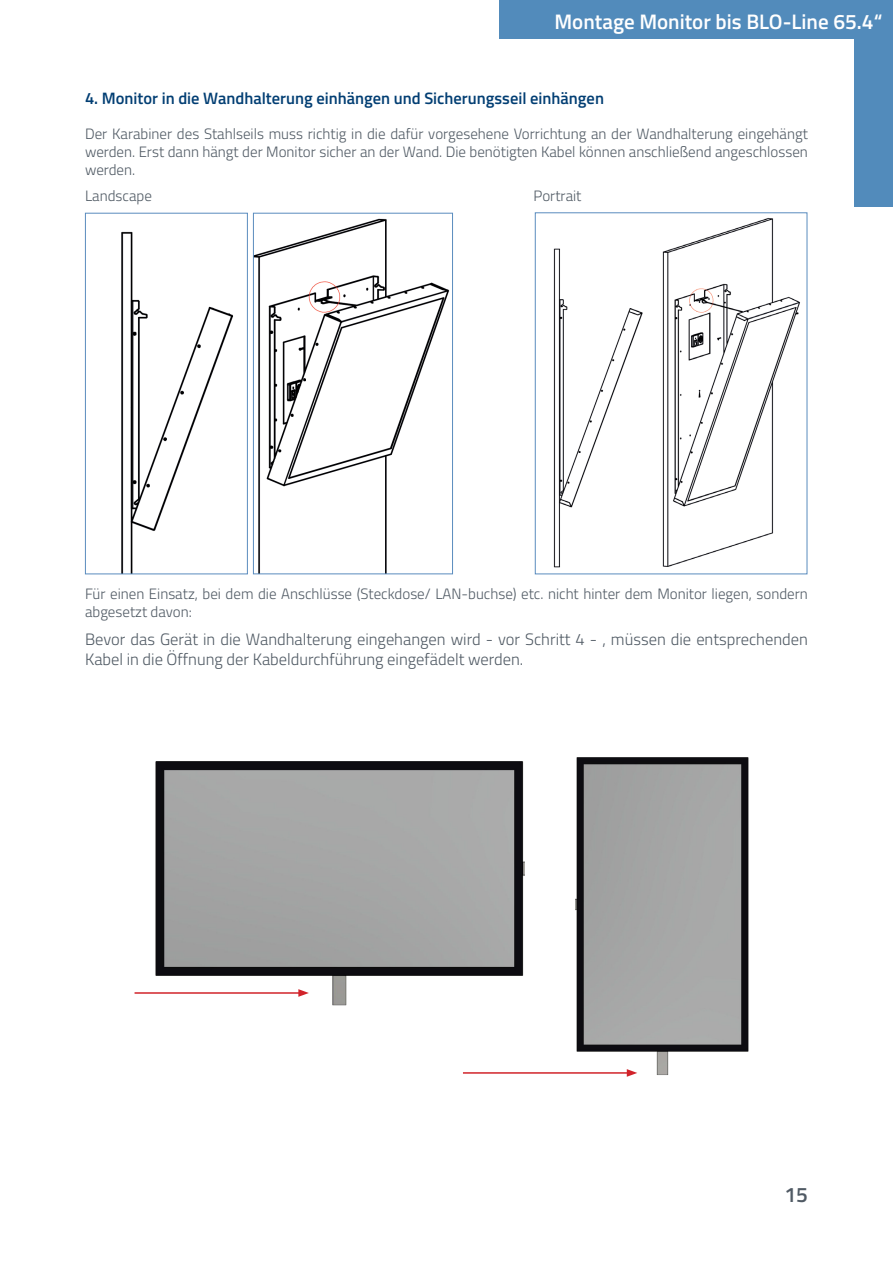
<style>
.page{position:relative;width:893px;height:1263px;background:#fff}
.page>*{position:absolute;margin:0;border:0;box-sizing:border-box;transform-origin:0 0}
.t1{font:600 21px "Titillium Web";color:#fff}
.t2{font:600 21px "Titillium Web";color:#505a64}
.Text_FORTEC{font:300 16.5px/19.8px "Titillium Web";color:#505a64}
.Überschrift_3_FORTEC{font:600 16.5px "Titillium Web";color:#023e73}
.Text_FORTEC-2{font:300 15px/18px "Titillium Web";color:#505a64;text-align:justify}
</style>
<div class="page">
<div style="left:500px;top:0;width:393px;height:38px;background:#528bbb"></div>
<div style="left:855px;top:32px;width:38px;height:175px;background:#528bbb"></div>
<img style="left:553px;top:218px;width:247px;height:350px">
<div style="left:535px;top:212px;width:272px;height:362px;border:1px solid #5a8cbe"></div>
<img style="left:121px;top:231px;width:112px;height:341px">
<div style="left:85px;top:213px;width:163px;height:361px;border:1px solid #5a8cbe"></div>
<img style="left:255px;top:218px;width:195px;height:354px">
<div style="left:253px;top:213px;width:200px;height:361px;border:1px solid #5a8cbe"></div>
<img style="left:155px;top:761px;width:369px;height:245px">
<img style="left:576px;top:757px;width:173px;height:320px">
<hr style="left:135px;top:992px;width:166px;height:2px;background:#d1232a">
<svg style="left:298px;top:989px;width:11px;height:8px"></svg>
<hr style="left:463px;top:1072px;width:166px;height:2px;background:#d1232a">
<svg style="left:627px;top:1069px;width:10px;height:8px"></svg>
<h1 class="t1" style="left:555px;top:6px;width:329px">Montage Monitor bis BLO-Line 65.4“</h1>
<p class="Überschrift_3_FORTEC" style="left:85px;top:86px;width:520px">4. Monitor in die Wandhalterung einhängen und Sicherungsseil einhängen</p>
<p class="Text_FORTEC-2" style="left:85px;top:124px;width:724px">Der Karabiner des Stahlseils muss richtig in die dafür vorgesehene Vorrichtung an der Wandhalterung eingehängt werden. Erst dann hängt der Monitor sicher an der Wand. Die benötigten Kabel können anschließend angeschlossen werden.</p>
<p class="Text_FORTEC-2" style="left:85px;top:186px;width:68px">Landscape</p>
<p class="Text_FORTEC-2" style="left:534px;top:186px;width:49px">Portrait</p>
<p class="Text_FORTEC-2" style="left:85px;top:584px;width:724px">Für einen Einsatz, bei dem die Anschlüsse (Steckdose/ LAN-buchse) etc. nicht hinter dem Monitor liegen, sondern abgesetzt davon:</p>
<p class="Text_FORTEC" style="left:85px;top:629px;width:724px">Bevor das Gerät in die Wandhalterung eingehangen wird - vor Schritt 4 - , müssen die entsprechenden<br>Kabel in die Öffnung der Kabeldurchführung eingefädelt werden.</p>
<h1 class="t2" style="left:784px;top:1178px;width:25px">15</h1>
</div>
